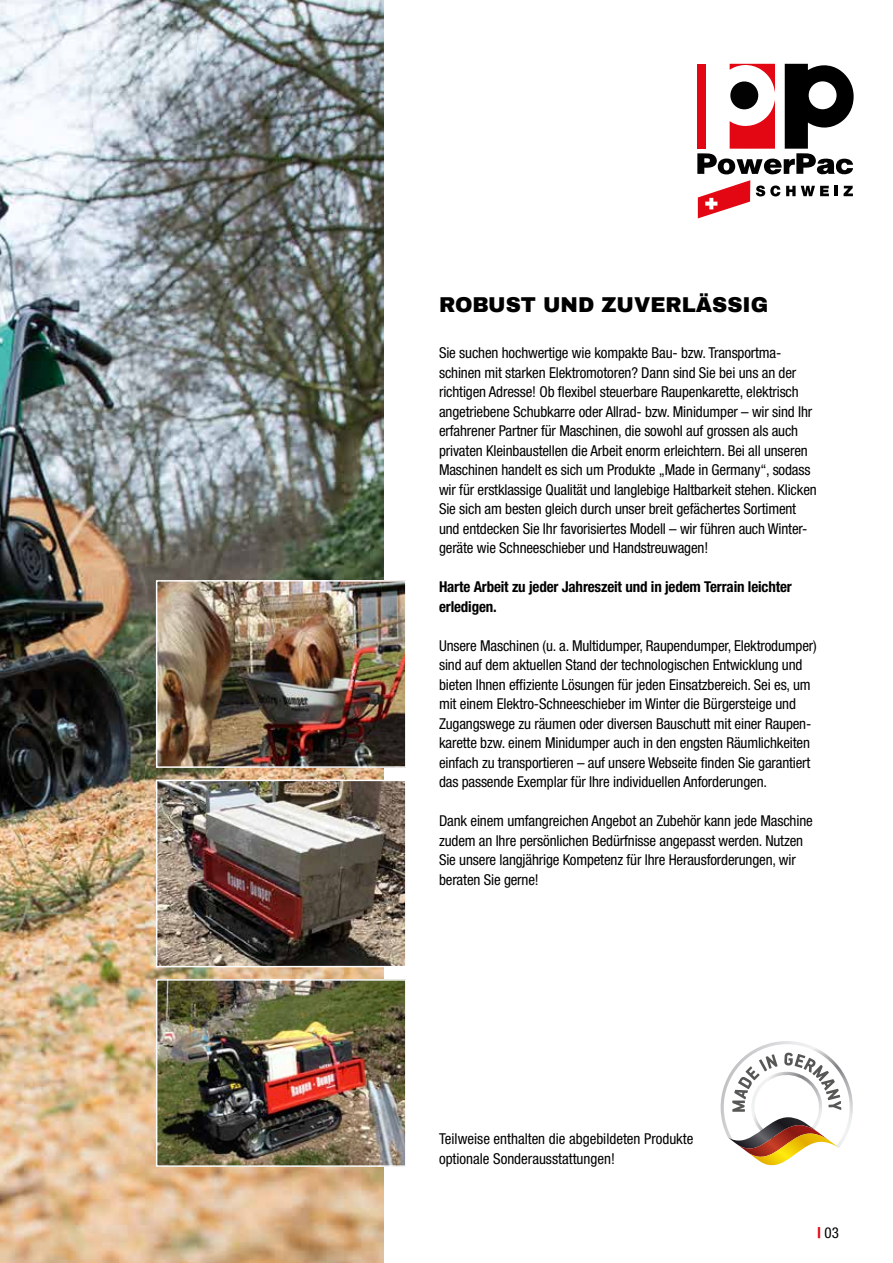
<style>
.page{position:relative;width:893px;height:1263px;background:#fff}
.page>*{position:absolute;margin:0;border:0;box-sizing:border-box;transform-origin:0 0}
.t1{font:900 21px "Archivo";color:#000}
.t2{font:condensed 15px/19.5px "Helvetica Neue LT";letter-spacing:-.01em;color:#000}
.t3{font:700 condensed 15px/19.5px "Helvetica Neue LT";letter-spacing:-.01em;color:#000}
.s1{font-weight:900;color:#e30613}
</style>
<div class="page">
<img style="left:0;top:0;width:383px;height:1263px">
<svg style="left:697px;top:64px;width:157px;height:154px"></svg>
<svg style="left:720px;top:1041px;width:133px;height:125px"></svg>
<img style="left:159px;top:583px;width:245px;height:182px">
<div style="left:156px;top:580px;width:251px;height:188px;border:2px solid #fff"></div>
<img style="left:159px;top:982px;width:245px;height:182px">
<div style="left:156px;top:979px;width:251px;height:188px;border:2px solid #fff"></div>
<img style="left:159px;top:783px;width:245px;height:181px">
<div style="left:156px;top:780px;width:251px;height:187px;border:2px solid #fff"></div>
<h1 class="t1" style="left:439px;top:292px;width:331px">ROBUST UND ZUVERLÄSSIG</h1>
<p class="t2" style="left:439px;top:343px;width:379px">Sie suchen hochwertige wie kompakte Bau- bzw. Transportma&shy;schinen mit starken Elektromotoren? Dann sind Sie bei uns an der richtigen Adresse! Ob flexibel steuerbare Raupenkarette, elektrisch angetriebene Schubkarre oder Allrad- bzw. Minidumper – wir sind Ihr erfahrener Partner für Maschinen, die sowohl auf grossen als auch privaten Kleinbaustellen die Arbeit enorm erleichtern. Bei all unseren Maschinen handelt es sich um Produkte „Made in Germany“, sodass wir für erstklassige Qualität und langlebige Haltbarkeit stehen. Klicken Sie sich am besten gleich durch unser breit gefächertes Sortiment und entdecken Sie Ihr favorisiertes Modell – wir führen auch Winter&shy;geräte wie Schneeschieber und Handstreuwagen!</p>
<p class="t3" style="left:439px;top:577px;width:354px">Harte Arbeit zu jeder Jahreszeit und in jedem Terrain leichter erledigen.</p>
<p class="t2" style="left:439px;top:636px;width:379px">Unsere Maschinen (u. a. Multidumper, Raupendumper, Elektrodumper) sind auf dem aktuellen Stand der technologischen Entwicklung und bieten Ihnen effiziente Lösungen für jeden Einsatzbereich. Sei es, um mit einem Elektro-Schneeschieber im Winter die Bürgersteige und Zugangswege zu räumen oder diversen Bauschutt mit einer Raupen&shy;karette bzw. einem Minidumper auch in den engsten Räumlichkeiten einfach zu transportieren – auf unsere Webseite finden Sie garantiert das passende Exemplar für Ihre individuellen Anforderungen.</p>
<p class="t2" style="left:439px;top:811px;width:375px">Dank einem umfangreichen Angebot an Zubehör kann jede Maschine zudem an Ihre persönlichen Bedürfnisse angepasst werden. Nutzen Sie unsere langjährige Kompetenz für Ihre Herausforderungen, wir beraten Sie gerne!</p>
<p class="t2" style="left:439px;top:1129px;width:256px">Teilweise enthalten die abgebildeten Produkte optionale Sonderausstattungen!</p>
<p class="t2" style="left:817px;top:1223px;width:23px"><span class="s1">|</span> 03</p>
</div>
